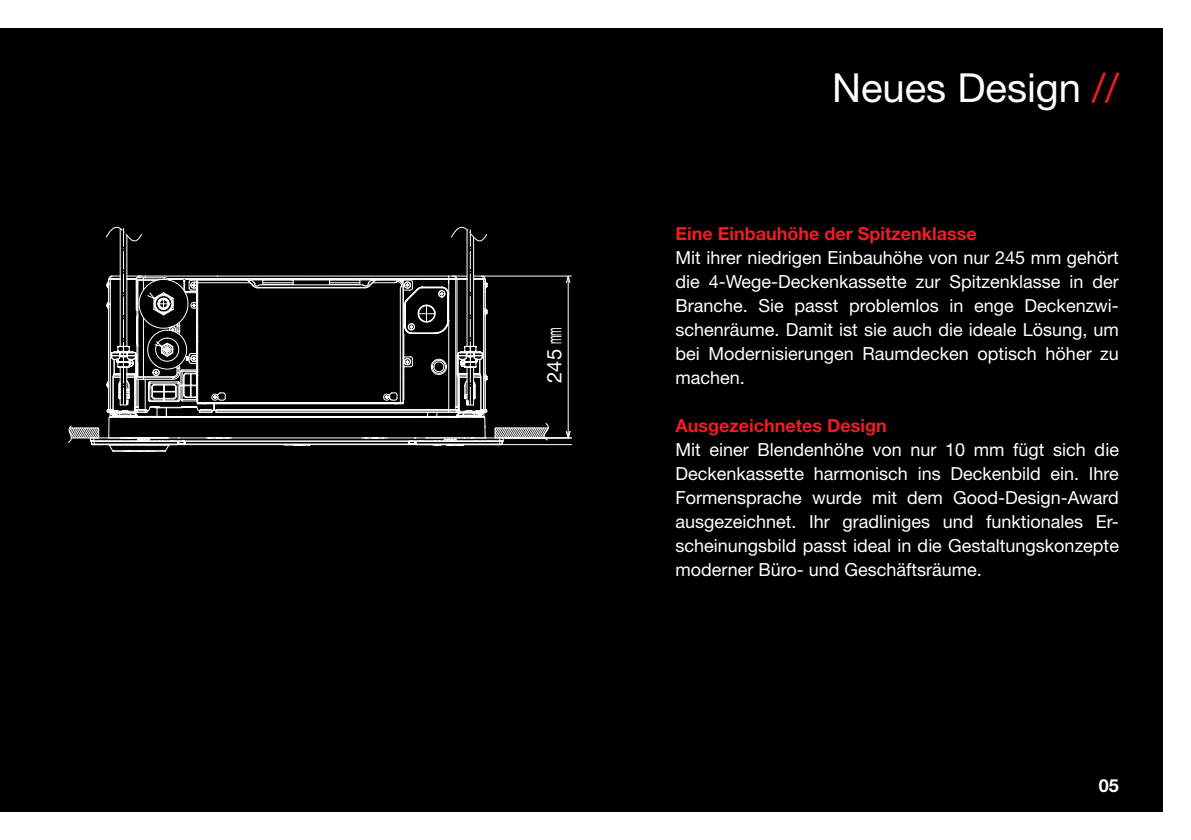
<style>
.page{position:relative;width:1191px;height:840px;background:#fff}
.page>*{position:absolute;margin:0;border:0;box-sizing:border-box;transform-origin:0 0}
.t1{font:40px "Helvetica Neue LT Pro";color:#fff}
.t2{font:20.2px "Helvetica Neue";color:#fff}
.t3{font:18px/24px "Helvetica Neue LT Pro";color:#fff;text-align:justify}
.t4{font:700 18px "Helvetica Neue LT Pro";color:#ee1d23}
.t5{font:700 18px "Helvetica Neue LT Pro";color:#fff}
.s1{color:#ee1d23}
</style>
<div class="page">
<div style="left:0;top:28px;width:1162px;height:783px;background:#000002"></div>
<svg style="left:68px;top:226px;width:504px;height:226px"></svg>
<svg style="left:113px;top:227px;width:368px;height:184px"></svg>
<p class="t2" style="left:539px;top:382px;width:57px;rotate:-90deg">245 mm</p>
<h1 class="t1" style="left:832px;top:63px;width:288px">Neues Design <span class="s1">//</span></h1>
<p class="t4" style="left:675px;top:222px;width:303px">Eine Einbauhöhe der Spitzenklasse</p>
<p class="t3" style="left:675px;top:245px;width:445px">Mit ihrer niedrigen Einbauhöhe von nur 245 mm gehört die 4-Wege-Deckenkassette zur Spitzenklasse in der Branche. Sie passt problemlos in enge Deckenzwi&shy;schenräume. Damit ist sie auch die ideale Lösung, um bei Modernisierungen Raumdecken optisch höher zu machen.</p>
<p class="t4" style="left:675px;top:414px;width:213px">Ausgezeichnetes Design</p>
<p class="t3" style="left:675px;top:437px;width:445px">Mit einer Blendenhöhe von nur 10 mm fügt sich die Deckenkassette harmonisch ins Deckenbild ein. Ihre Formensprache wurde mit dem Good-Design-Award ausgezeichnet. Ihr gradliniges und funktionales Er&shy;scheinungsbild passt ideal in die Gestaltungskonzepte moderner Büro- und Geschäftsräume.</p>
<p class="t5" style="left:1099px;top:774px;width:22px">05</p>
</div>
